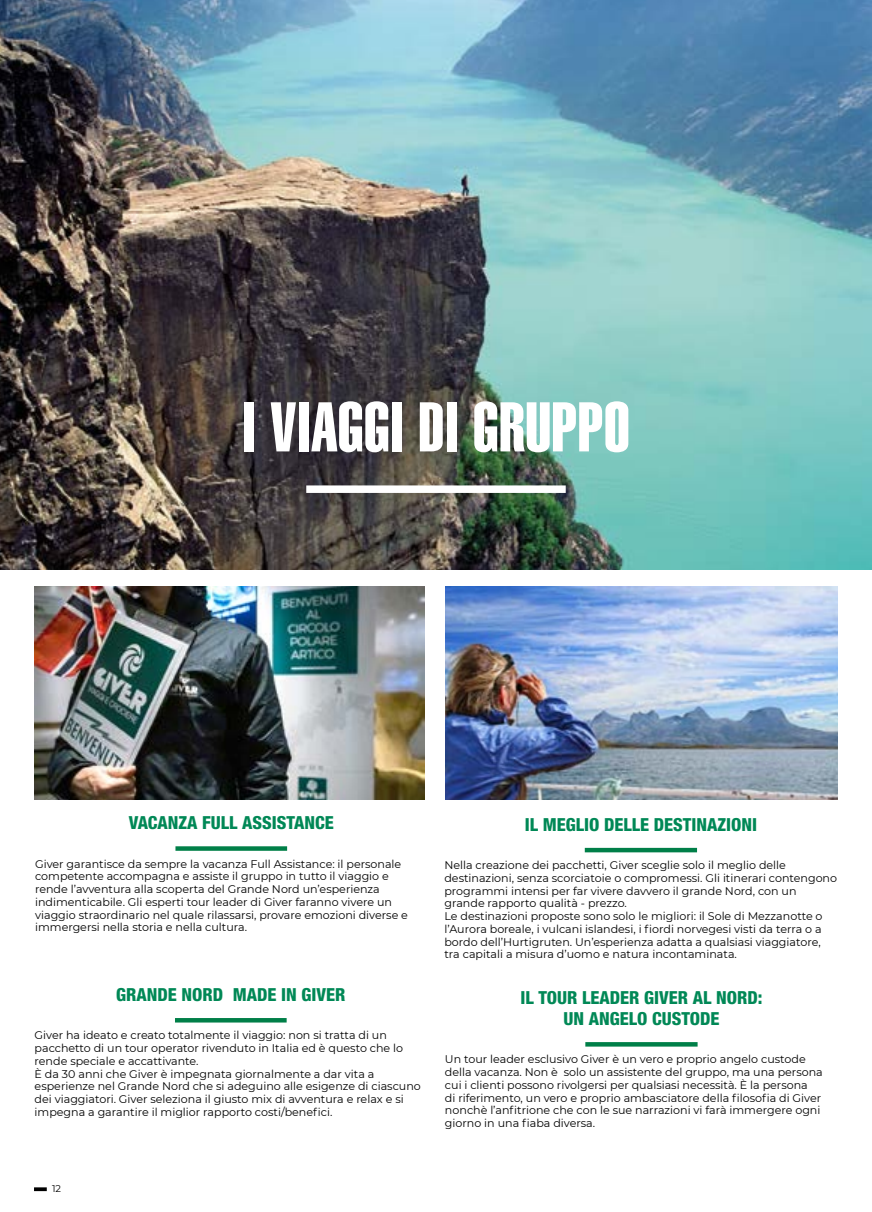
<style>
.page{position:relative;width:872px;height:1212px;background:#fff}
.page>*{position:absolute;margin:0;border:0;box-sizing:border-box;transform-origin:0 0}
.t1{font:69px "Helvetica LT Std Extra Comp";letter-spacing:.01em;color:#fff}
.t2{font:800 condensed 18px/21px "Helvetica Neue LT Std";color:#008856;text-align:center}
.t3{font:11.1px/12.8px "Montserrat";color:#000}
.t4{font:9.75px "Montserrat";color:#000}
</style>
<div class="page">
<svg style="left:34px;top:1187px;width:13px;height:4px"></svg>
<img style="left:0;top:0;width:872px;height:570px">
<div style="left:175px;top:846px;width:112px;height:5px;background:#007f48"></div>
<hr style="left:175px;top:1018px;width:112px;height:4px;background:#007f48">
<hr style="left:585px;top:848px;width:112px;height:4px;background:#007f48">
<svg style="left:585px;top:1042px;width:112px;height:4px"></svg>
<img style="left:34px;top:587px;width:390px;height:212px">
<img style="left:445px;top:587px;width:393px;height:212px">
<div style="left:306px;top:485px;width:260px;height:8px;background:#fff"></div>
<h1 class="t1" style="left:242px;top:385px;width:389px">I VIAGGI DI GRUPPO</h1>
<h2 class="t2" style="left:129px;top:812px;width:207px">VACANZA FULL ASSISTANCE</h2>
<p class="t3" style="left:35px;top:857px;width:374px">Giver garantisce da sempre la vacanza Full Assistance: il personale competente accompagna e assiste il gruppo in tutto il viaggio e rende l’avventura alla scoperta del Grande Nord un’esperienza indimenticabile. Gli esperti tour leader di Giver faranno vivere un viaggio straordinario nel quale rilassarsi, provare emozioni diverse e immergersi nella storia e nella cultura.</p>
<h2 class="t2" style="left:116px;top:984px;width:231px">GRANDE NORD MADE IN GIVER</h2>
<p class="t3" style="left:35px;top:1028px;width:388px">Giver ha ideato e creato totalmente il viaggio: non si tratta di un pacchetto di un tour operator rivenduto in Italia ed è questo che lo rende speciale e accattivante.<br>È da 30 anni che Giver è impegnata giornalmente a dar vita a esperienze nel Grande Nord che si adeguino alle esigenze di ciascuno dei viaggiatori. Giver seleziona il giusto mix di avventura e relax e si impegna a garantire il miglior rapporto costi/benefici.</p>
<p class="t4" style="left:52px;top:1182px;width:11px">12</p>
<h2 class="t2" style="left:524px;top:814px;width:234px">IL MEGLIO DELLE DESTINAZIONI</h2>
<p class="t3" style="left:444px;top:858px;width:394px">Nella creazione dei pacchetti, Giver sceglie solo il meglio delle destinazioni, senza scorciatoie o compromessi. Gli itinerari contengono programmi intensi per far vivere davvero il grande Nord, con un grande rapporto qualità - prezzo.<br>Le destinazioni proposte sono solo le migliori: il Sole di Mezzanotte o l’Aurora boreale, i vulcani islandesi, i fiordi norvegesi visti da terra o a bordo dell’Hurtigruten. Un’esperienza adatta a qualsiasi viaggiatore, tra capitali a misura d’uomo e natura incontaminata.</p>
<h2 class="t2" style="left:520px;top:987px;width:244px">IL TOUR LEADER GIVER AL NORD:<br>UN ANGELO CUSTODE</h2>
<p class="t3" style="left:445px;top:1052px;width:379px">Un tour leader esclusivo Giver è un vero e proprio angelo custode della vacanza. Non è solo un assistente del gruppo, ma una persona cui i clienti possono rivolgersi per qualsiasi necessità. È la persona<br>di riferimento, un vero e proprio ambasciatore della filosofia di Giver nonchè l’anfitrione che con le sue narrazioni vi farà immergere ogni giorno in una fiaba diversa.</p>
</div>
